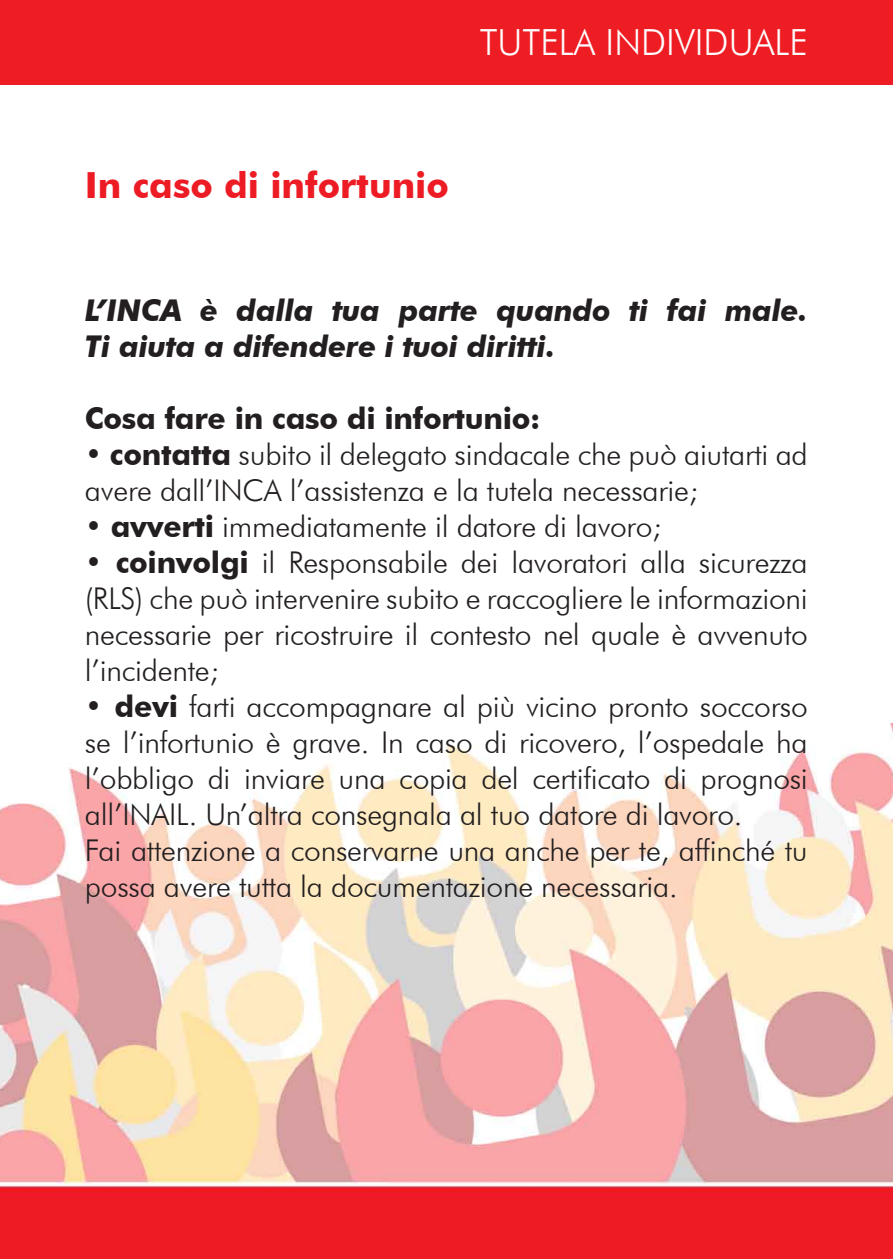
<style>
.page{position:relative;width:893px;height:1259px;background:#fff}
.page>*{position:absolute;margin:0;border:0;box-sizing:border-box;transform-origin:0 0}
.t1{font:700 36px "Futura BT";color:#ed1b24}
.t2{font:300 36px "Futura BT";color:#fff}
.t3{font:300 30px/36px "Futura BT";letter-spacing:-.01em;color:#231f20}
.t4{font:italic 700 30px/36px "Futura BT";letter-spacing:-.01em;color:#231f20}
.t5{font:700 30px "Futura BT";letter-spacing:-.01em;color:#231f20}
.s1{font-weight:700}
</style>
<div class="page">
<img style="left:0;top:723px;width:893px;height:536px">
<div style="left:0;top:0;width:893px;height:84px;background:#ee1d23"></div>
<p class="t2" style="left:480px;top:20px;width:330px">TUTELA INDIVIDUALE</p>
<p class="t1" style="left:85px;top:163px;width:365px">I n caso di infortunio</p>
<p class="t4" style="left:85px;top:292px;width:724px">L’INCA è dalla tua parte quando ti fai male.<br>Ti aiuta a difendere i tuoi diritti.</p>
<p class="t5" style="left:85px;top:400px;width:457px">Cosa fare in caso di infortunio:</p>
<p class="t3" style="left:85px;top:436px;width:724px">• <span class="s1">contatta</span> subito il delegato sindacale che può aiutarti ad avere dall’INCA l’assistenza e la tutela necessarie;</p>
<p class="t3" style="left:85px;top:508px;width:578px">• <span class="s1">avverti</span> immediatamente il datore di lavoro;</p>
<p class="t3" style="left:85px;top:544px;width:724px;text-align:justify">• <span class="s1">coinvolgi</span> il Responsabile dei lavoratori alla sicurezza (RLS) che può intervenire subito e raccogliere le informazioni necessarie per ricostruire il contesto nel quale è avvenuto l’incidente;</p>
<p class="t3" style="left:85px;top:688px;width:724px">• <span class="s1">devi</span> farti accompagnare al più vicino pronto soccorso se l’infortunio è grave. In caso di ricovero, l’ospedale ha l’obbligo di inviare una copia del certificato di prognosi all’INAIL. Un’altra consegnala al tuo datore di lavoro.<br>Fai attenzione a conservarne una anche per te, affinché tu possa avere tutta la documentazione necessaria.</p>
</div>
